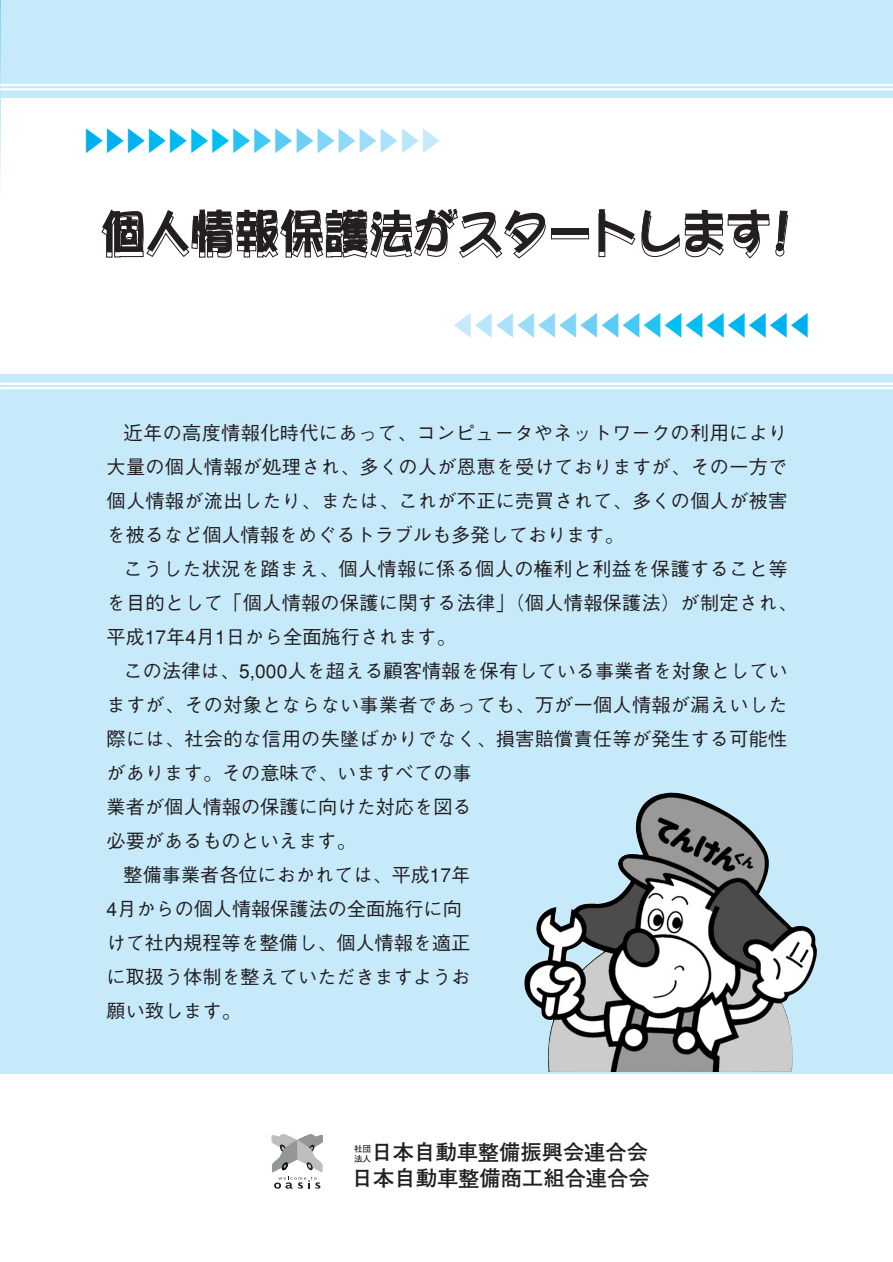
<style>
.page{position:relative;width:893px;height:1262px;background:#fff}
.page>*{position:absolute;margin:0;border:0;box-sizing:border-box;transform-origin:0 0}
.t1{font:700 25.5px "Futo Go B101";color:#00aeef}
.t2{font:700 25.5px "Futo Go B101";color:#00b0f0}
.t3{font:700 25.5px "Futo Go B101";color:#00b3f0}
.t4{font:700 25.5px "Futo Go B101";color:#00b6f1}
.t5{font:700 25.5px "Futo Go B101";color:#00b9f2}
.t6{font:700 25.5px "Futo Go B101";color:#00bdf2}
.t7{font:700 25.5px "Futo Go B101";color:#00c0f3}
.t8{font:700 25.5px "Futo Go B101";color:#23c4f4}
.t9{font:700 25.5px "Futo Go B101";color:#44c8f5}
.t10{font:700 25.5px "Futo Go B101";color:#5bcbf5}
.t11{font:700 25.5px "Futo Go B101";color:#6ecff6}
.t12{font:700 25.5px "Futo Go B101";color:#7fd4f7}
.t13{font:700 25.5px "Futo Go B101";color:#8ed8f8}
.t14{font:700 25.5px "Futo Go B101";color:#9ddcf9}
.t15{font:700 25.5px "Futo Go B101";color:#ace1fa}
.t16{font:700 25.5px "Futo Go B101";color:#bae6fb}
.t17{font:700 25.5px "Futo Go B101";color:#c7eafb}
.t18{font:700 21.3px/25.5px "Futo Go B101";color:#231f20;text-align:right}
.t19{font:500 19.2px/34px "Gothic BBB";letter-spacing:.005em;color:#231f20;text-align:justify}
.t20{font:700 8.55px/9.6px "Futo Go B101";color:#231f20}
</style>
<div class="page">
<div style="left:0;top:374px;width:892px;height:699px;background:#c7eafb"></div>
<div style="left:0;top:0;width:892px;height:98px;background:#c7eafb"></div>
<svg style="left:0;top:0;width:1px;height:190px"></svg>
<svg style="left:101px;top:209px;width:444px;height:49px"></svg>
<svg style="left:551px;top:209px;width:236px;height:49px"></svg>
<svg style="left:271px;top:1134px;width:52px;height:54px"></svg>
<img style="left:524px;top:792px;width:292px;height:279px">
<hr style="left:0;top:88px;width:892px;height:2px;background:#fff">
<hr style="left:0;top:84px;width:892px;height:2px;background:#fff">
<hr style="left:0;top:387px;width:892px;height:2px;background:#fff">
<hr style="left:0;top:383px;width:892px;height:2px;background:#fff">
<h1 class="t1" style="left:102px;top:128px;width:27px;rotate:90deg">▲</h1>
<h1 class="t2" style="left:123px;top:128px;width:27px;rotate:90deg">▲</h1>
<h1 class="t3" style="left:144px;top:128px;width:27px;rotate:90deg">▲</h1>
<h1 class="t4" style="left:165px;top:128px;width:27px;rotate:90deg">▲</h1>
<h1 class="t5" style="left:186px;top:128px;width:27px;rotate:90deg">▲</h1>
<h1 class="t6" style="left:207px;top:128px;width:27px;rotate:90deg">▲</h1>
<h1 class="t7" style="left:228px;top:128px;width:27px;rotate:90deg">▲</h1>
<h1 class="t8" style="left:250px;top:128px;width:27px;rotate:90deg">▲</h1>
<h1 class="t9" style="left:271px;top:128px;width:27px;rotate:90deg">▲</h1>
<h1 class="t10" style="left:292px;top:128px;width:27px;rotate:90deg">▲</h1>
<h1 class="t11" style="left:313px;top:128px;width:27px;rotate:90deg">▲</h1>
<h1 class="t12" style="left:334px;top:128px;width:27px;rotate:90deg">▲</h1>
<h1 class="t13" style="left:355px;top:128px;width:27px;rotate:90deg">▲</h1>
<h1 class="t14" style="left:376px;top:128px;width:27px;rotate:90deg">▲</h1>
<h1 class="t15" style="left:397px;top:128px;width:27px;rotate:90deg">▲</h1>
<h1 class="t16" style="left:418px;top:128px;width:27px;rotate:90deg">▲</h1>
<h1 class="t17" style="left:439px;top:128px;width:27px;rotate:90deg">▲</h1>
<h1 class="t17" style="left:454px;top:338px;width:27px;rotate:-90deg">▲</h1>
<h1 class="t16" style="left:475px;top:338px;width:27px;rotate:-90deg">▲</h1>
<h1 class="t15" style="left:496px;top:338px;width:27px;rotate:-90deg">▲</h1>
<h1 class="t14" style="left:518px;top:338px;width:27px;rotate:-90deg">▲</h1>
<h1 class="t13" style="left:539px;top:338px;width:27px;rotate:-90deg">▲</h1>
<h1 class="t12" style="left:560px;top:338px;width:27px;rotate:-90deg">▲</h1>
<h1 class="t11" style="left:581px;top:338px;width:27px;rotate:-90deg">▲</h1>
<h1 class="t10" style="left:602px;top:338px;width:27px;rotate:-90deg">▲</h1>
<h1 class="t9" style="left:623px;top:338px;width:27px;rotate:-90deg">▲</h1>
<h1 class="t8" style="left:644px;top:338px;width:27px;rotate:-90deg">▲</h1>
<h1 class="t7" style="left:665px;top:338px;width:27px;rotate:-90deg">▲</h1>
<h1 class="t6" style="left:686px;top:338px;width:27px;rotate:-90deg">▲</h1>
<h1 class="t5" style="left:707px;top:338px;width:27px;rotate:-90deg">▲</h1>
<h1 class="t4" style="left:728px;top:338px;width:27px;rotate:-90deg">▲</h1>
<h1 class="t3" style="left:749px;top:338px;width:27px;rotate:-90deg">▲</h1>
<h1 class="t2" style="left:770px;top:338px;width:27px;rotate:-90deg">▲</h1>
<h1 class="t1" style="left:791px;top:338px;width:27px;rotate:-90deg">▲</h1>
<p class="t19" style="left:107px;top:418px;width:682px;text-indent:17px">近年の高度情報化時代にあって、コンピュータやネットワークの利用により大量の個人情報が処理され、多くの人が恩恵を受けておりますが、その一方で個人情報が流出したり、または、これが不正に売買されて、多くの個人が被害を被るなど個人情報をめぐるトラブルも多発しております。</p>
<p class="t19" style="left:107px;top:554px;width:691px;text-align:left;text-indent:17px">こうした状況を踏まえ、個人情報に係る個人の権利と利益を保護すること等を目的として「個人情報の保護に関する法律」（個人情報保護法）が制定され、平成17年4月1日から全面施行されます。</p>
<p class="t19" style="left:124px;top:656px;width:665px">この法律は、5,000人を超える顧客情報を保有している事業者を対象としてい</p>
<p class="t19" style="left:107px;top:690px;width:682px">ますが、その対象とならない事業者であっても、万が一個人情報が漏えいした</p>
<p class="t19" style="left:107px;top:724px;width:682px">際には、社会的な信用の失墜ばかりでなく、損害賠償責任等が発生する可能性</p>
<p class="t19" style="left:107px;top:758px;width:366px">があります。その意味で、いますべての事</p>
<p class="t19" style="left:107px;top:792px;width:366px">業者が個人情報の保護に向けた対応を図る</p>
<p class="t19" style="left:107px;top:826px;width:250px">必要があるものといえます。</p>
<p class="t19" style="left:124px;top:860px;width:348px">整備事業者各位におかれては、平成17年</p>
<p class="t19" style="left:107px;top:894px;width:357px">4月からの個人情報保護法の全面施行に向</p>
<p class="t19" style="left:107px;top:928px;width:365px">けて社内規程等を整備し、個人情報を適正</p>
<p class="t19" style="left:107px;top:962px;width:365px">に取扱う体制を整えていただきますようお</p>
<p class="t19" style="left:107px;top:996px;width:135px">願い致します。</p>
<p class="t18" style="left:352px;top:1141px;width:299px">日本自動車整備振興会連合会日本自動車整備商工組合連合会</p>
<p class="t20" style="left:354px;top:1144px;width:19px">社団法人</p>
</div>
